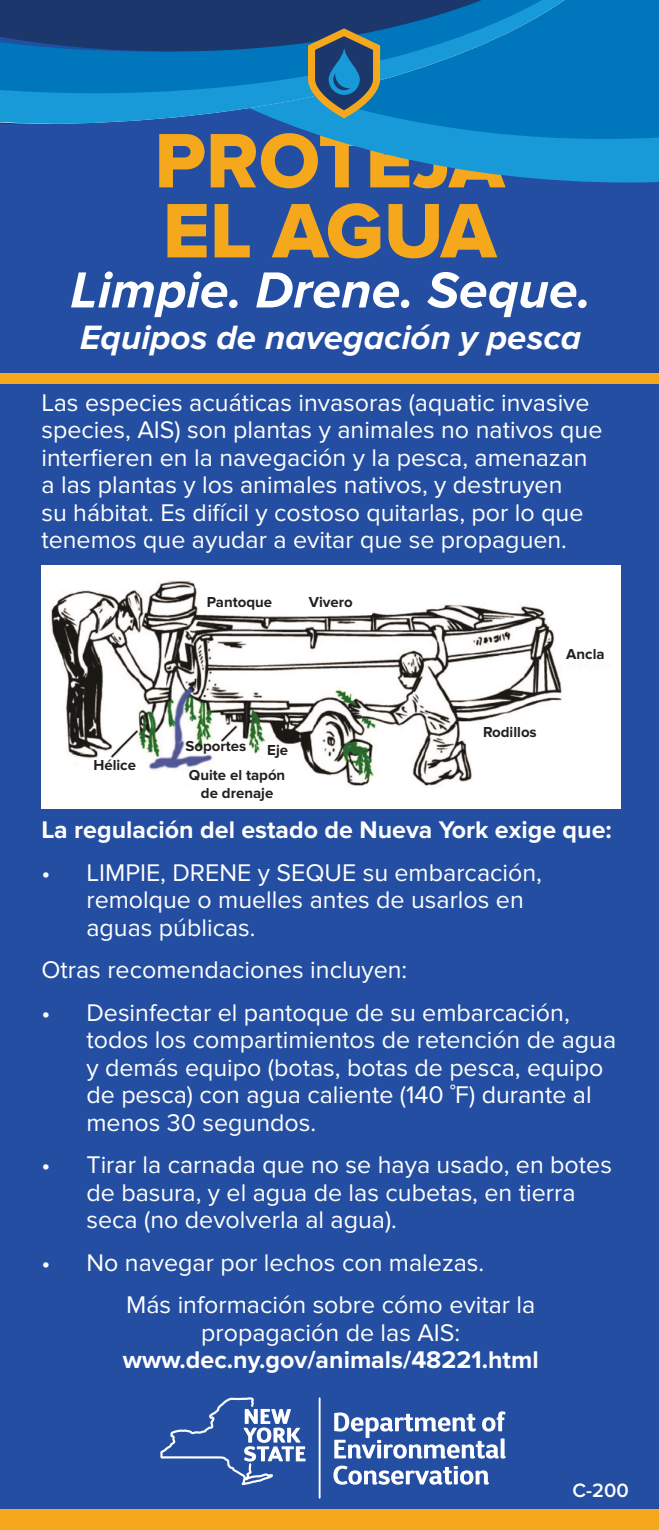
<style>
.page{position:relative;width:659px;height:1530px;background:#244ea1}
.page>*{position:absolute;margin:0;border:0;box-sizing:border-box;transform-origin:0 0}
.t1{font:80px/70px "Proxima Nova Extrabld";color:#f5a81c}
.t2{font:italic 700 52.5px "Proxima Nova";color:#fff}
.t3{font:italic 700 35px "Proxima Nova";color:#fff}
.t4{font:25px/27.5px "Proxima Nova";color:#fff}
.t5{font:700 25px "Proxima Nova";color:#fff}
.t6{font:600 20px "Proxima Nova";color:#fff}
.t7{font:700 15px/24.5px "Proxima Nova";color:#231f20;text-align:right}
</style>
<div class="page">
<div style="left:0;top:373px;width:659px;height:11px;background:#f5a81c"></div>
<hr style="left:319px;top:1397px;width:1px;height:102px;background:#fff">
<div style="left:0;top:1509px;width:659px;height:21px;background:#f5a81c"></div>
<svg style="left:332px;top:139px;width:327px;height:43px;fill:#179ad7"></svg>
<svg style="left:288px;top:0;width:371px;height:139px;fill:#0077bd"></svg>
<svg style="left:0;top:118px;width:564px;height:6px"></svg>
<svg style="left:0;top:0;width:564px;height:118px"></svg>
<img style="left:41px;top:566px;width:579px;height:242px">
<div style="left:290px;top:595px;width:82px;height:19px;background:#fff"></div>
<svg style="left:334px;top:1411px;width:172px;height:48px"></svg>
<svg style="left:333px;top:1466px;width:156px;height:19px"></svg>
<svg style="left:160px;top:1397px;width:146px;height:88px"></svg>
<h1 class="t1" style="left:154px;top:128px;width:352px">PROTEJA<br>EL AGUA</h1>
<h1 class="t2" style="left:70px;top:260px;width:522px">Limpie. Drene. Seque.</h1>
<h3 class="t3" style="left:80px;top:318px;width:502px">Equipos de navegación y pesca</h3>
<p class="t4" style="left:41px;top:389px;width:562px">Las especies acuáticas invasoras (aquatic invasive species, AIS) son plantas y animales no nativos que interferen en la navegación y la pesca, amenazan a las plantas y los animales nativos, y destruyen<br>su hábitat. Es difícil y costoso quitarlas, por lo que tenemos que ayudar a evitar que se propaguen.</p>
<p class="t7" style="left:207px;top:590px;width:67px">Pantoque</p>
<p class="t7" style="left:309px;top:590px;width:46px">Vivero</p>
<p class="t7" style="left:93px;top:753px;width:44px">Hélice</p>
<p class="t7" style="left:185px;top:734px;width:62px">Soportes</p>
<p class="t7" style="left:189px;top:738px;width:101px">Eje<br>Quite el tapón</p>
<p class="t7" style="left:201px;top:781px;width:74px">de drenaje</p>
<p class="t7" style="left:483px;top:720px;width:55px">Rodillos</p>
<p class="t7" style="left:566px;top:642px;width:40px">Ancla</p>
<h5 class="t5" style="left:41px;top:815px;width:572px">La regulación del estado de Nueva York exige que:</h5>
<p class="t4" style="left:86px;top:859px;width:457px;text-indent:-45px">• LIMPIE, DRENE y SEQUE su embarcación, remolque o muelles antes de usarlos en aguas públicas.</p>
<p class="t4" style="left:41px;top:957px;width:367px">Otras recomendaciones incluyen:</p>
<p class="t4" style="left:86px;top:999px;width:531px;text-indent:-45px">• Desinfectar el pantoque de su embarcación, todos los compartimientos de retención de agua y demás equipo (botas, botas de pesca, equipo de pesca) con agua caliente (140 ˚F) durante al menos 30 segundos.</p>
<p class="t4" style="left:86px;top:1152px;width:527px;text-indent:-45px">• Tirar la carnada que no se haya usado, en botes de basura, y el agua de las cubetas, en tierra seca (no devolverla al agua).</p>
<p class="t4" style="left:41px;top:1249px;width:444px">• No navegar por lechos con malezas.</p>
<p class="t4" style="left:126px;top:1292px;width:411px;text-align:center">Más información sobre cómo evitar la propagación de las AIS:</p>
<h5 class="t5" style="left:123px;top:1345px;width:417px">www.dec.ny.gov/animals/48221.html</h5>
<p class="t6" style="left:572px;top:1479px;width:58px">C-200</p>
</div>
